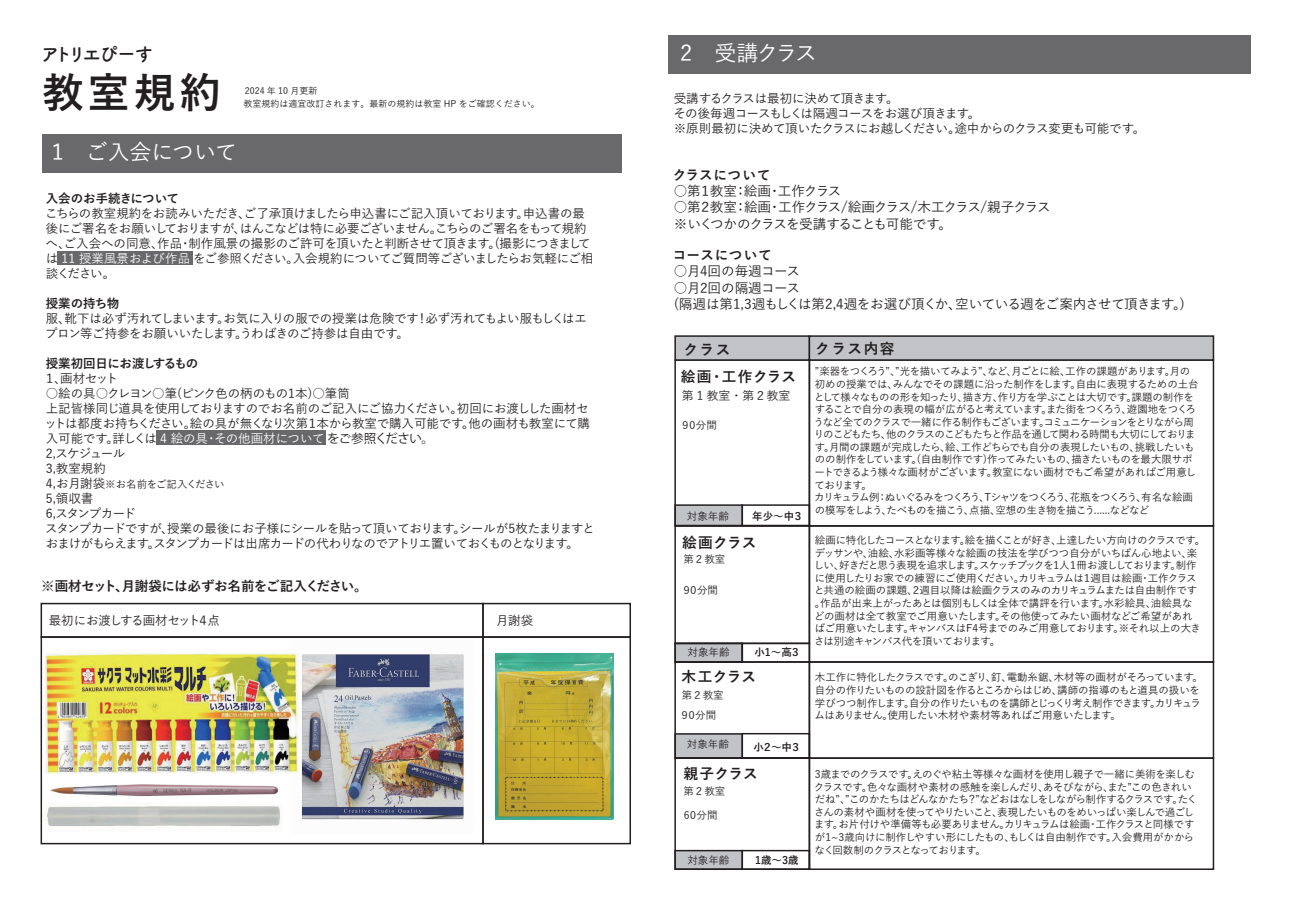
<style>
.page{position:relative;width:1289px;height:919px;background:#fff}
.page>*{position:absolute;margin:0;border:0;box-sizing:border-box;transform-origin:0 0}
.t1{font:700 41.55px "Yu Go";color:#231f20}
.t2{font:500 22.05px "Yu Go";letter-spacing:-.1em;color:#fff}
.t3{font:500 21.9px "Yu Go";color:#fff}
.t4{font:18.75px "Tsuku A Rd Gothic Std B";letter-spacing:-.14em;color:#231f20}
.t5{font:700 14.7px "Yu Go";letter-spacing:.025em;color:#231f20}
.t6{font:500 13.65px/16.4px "Yu Go";letter-spacing:-.035em;color:#231f20}
.t7{font:500 13.65px/16.4px "Yu Go";letter-spacing:-.09em;color:#231f20}
.t8{font:700 13.65px "Yu Go";letter-spacing:.04em;color:#231f20}
.t9{font:500 13.65px "Yu Go";letter-spacing:-.1em;color:#231f20}
.t10{font:500 13.65px "Yu Go";letter-spacing:-.025em;color:#231f20}
.t11{font:700 13.5px "Yu Go";letter-spacing:-.035em;color:#231f20}
.t12{font:500 12.6px/15.1px "Yu Go";letter-spacing:-.05em;color:#231f20}
.t13{font:500 12.45px/15px "Yu Go";letter-spacing:-.035em;color:#231f20}
.t14{font:500 12.45px/15px "Yu Go";letter-spacing:-.015em;color:#231f20}
.t15{font:500 12.45px/15px "Yu Go";letter-spacing:-.065em;color:#231f20}
.t16{font:700 12.45px "Yu Go";letter-spacing:-.015em;color:#231f20}
.t17{font:500 12.45px "Yu Go";letter-spacing:-.08em;color:#231f20}
.t18{font:700 12.45px "Yu Go";letter-spacing:-.04em;color:#231f20}
.t19{font:500 12px "Yu Go";color:#231f20}
.t20{font:500 10.5px/12.6px "Yu Go";letter-spacing:-.045em;color:#231f20}
.t21{font:700 10.5px "Yu Go";letter-spacing:-.08em;color:#231f20}
.t22{font:500 10.35px "Yu Go";letter-spacing:-.055em;color:#231f20}
.t23{font:500 9px/12.8px "Yu Go";color:#231f20}
.s1{color:#fff}
.s2{font-family:"Koz Go Pr 6 N";font-weight:400}
.s3{font-size:12.45px}
</style>
<div class="page">
<div style="left:668px;top:35px;width:582px;height:39px;background:#69696c"></div>
<div style="left:57px;top:251px;width:136px;height:14px;background:#69696c"></div>
<div style="left:157px;top:431px;width:169px;height:14px;background:#69696c"></div>
<div style="left:42px;top:134px;width:579px;height:38px;background:#69696c"></div>
<div style="left:674px;top:504px;width:69px;height:22px;background:#c2c3c6;border:2px solid #231f20"></div>
<div style="left:674px;top:642px;width:69px;height:20px;background:#c2c3c6"></div>
<div style="left:674px;top:733px;width:69px;height:25px;background:#c2c3c6;border:2px solid #231f20"></div>
<div style="left:674px;top:849px;width:69px;height:20px;background:#c2c3c6;border:2px solid #231f20"></div>
<div style="left:674px;top:359px;width:136px;height:167px;border:2px solid #231f20"></div>
<div style="left:674px;top:525px;width:136px;height:119px;border:2px solid #231f20"></div>
<div style="left:808px;top:525px;width:406px;height:137px;border:2px solid #231f20"></div>
<div style="left:674px;top:661px;width:136px;height:97px;border:2px solid #231f20"></div>
<div style="left:808px;top:661px;width:406px;height:97px;border:2px solid #231f20"></div>
<div style="left:674px;top:757px;width:136px;height:112px;border:2px solid #231f20"></div>
<div style="left:808px;top:757px;width:406px;height:112px;border:2px solid #231f20"></div>
<div style="left:674px;top:335px;width:136px;height:26px;background:#c2c3c6;border:2px solid #231f20"></div>
<div style="left:808px;top:335px;width:406px;height:26px;background:#c2c3c6;border:2px solid #231f20"></div>
<div style="left:41px;top:602px;width:443px;height:35px;border:2px solid #231f20"></div>
<div style="left:482px;top:602px;width:149px;height:35px;border:2px solid #231f20"></div>
<div style="left:41px;top:636px;width:443px;height:208px;border:2px solid #231f20"></div>
<div style="left:482px;top:636px;width:149px;height:208px;border:2px solid #231f20"></div>
<img style="left:297px;top:654px;width:167px;height:166px">
<img style="left:46px;top:652px;width:251px;height:122px">
<img style="left:50px;top:784px;width:228px;height:13px">
<img style="left:46px;top:806px;width:237px;height:21px">
<img style="left:495px;top:653px;width:118px;height:166px">
<div style="left:741px;top:504px;width:69px;height:22px;border:2px solid #231f20"></div>
<div style="left:674px;top:642px;width:69px;height:20px;border:2px solid #231f20"></div>
<div style="left:741px;top:642px;width:69px;height:20px;border:2px solid #231f20"></div>
<div style="left:741px;top:732px;width:69px;height:26px;border:2px solid #231f20"></div>
<div style="left:741px;top:849px;width:69px;height:20px;border:2px solid #231f20"></div>
<h3 class="t4" style="left:41px;top:39px;width:114px">アトリエぴーす</h3>
<h1 class="t1" style="left:42px;top:69px;width:180px">教室規約</h1>
<p class="t23" style="left:243px;top:83px;width:298px">2024 年 10 月更新<br>教室規約は適宜改訂されます。最新の規約は教室 HP をご確認ください。</p>
<h3 class="t3" style="left:47px;top:132px;width:192px">１　ご入会について</h3>
<p class="t16" style="left:46px;top:191px;width:135px">入会のお手続きについて</p>
<p class="t13" style="left:45px;top:204px;width:550px">こちらの教室規約をお読みいただき、ご了承頂けましたら申込書にご記入頂いております。申込書の最後にご署名をお願いしておりますが、はんこなどは特に必要ございません。こちらのご署名をもって規約へ、ご入会への同意、作品・制作風景の撮影のご許可を頂いたと判断させて頂きます。(撮影につきましては <span class="s1">11 授業風景および作品</span> をご参照ください。入会規約についてご質問等ございましたらお気軽にご相談ください。</p>
<p class="t16" style="left:46px;top:296px;width:75px">授業の持ち物</p>
<p class="t13" style="left:45px;top:309px;width:543px">服、靴下は必ず汚れてしまいます。お気に入りの服での授業は危険です！必ず汚れてもよい服もしくはエプロン等ご持参をお願いいたします。うわばきのご持参は自由です。</p>
<p class="t18" style="left:46px;top:356px;width:154px">授業初回日にお渡しするもの</p>
<p class="t13" style="left:44px;top:369px;width:76px">１、画材セット</p>
<p class="t14" style="left:44px;top:384px;width:547px">○絵の具○クレヨン○筆(ピンク色の柄のもの1本)○筆筒<br>上記皆様同じ道具を使用しておりますのでお名前のご記入にご協力ください。初回にお渡しした画材セットは都度お持ちください。絵の具が無くなり次第１本から教室で購入可能です。他の画材も教室にて購入可能です。詳しくは <span class="s1">4 絵の具・その他画材について</span> <span class="s2">をご参照ください。<br></span>2,スケジュール<br>3,教室規約</p>
<p class="t22" style="left:46px;top:474px;width:180px"><span class="s3">4,お月謝袋</span>※お名前をご記入ください</p>
<p class="t15" style="left:45px;top:489px;width:551px">5,領収書<br>6,スタンプカード<br>スタンプカードですが、授業の最後にお子様にシールを貼って頂いております。シールが5枚たまりますとおまけがもらえます。スタンプカードは出席カードの代わりなのでアトリエ置いておくものとなります。</p>
<p class="t11" style="left:41px;top:578px;width:328px">※画材セット、月謝袋には必ずお名前をご記入ください。</p>
<p class="t17" style="left:49px;top:609px;width:172px">最初にお渡しする画材セット４点</p>
<p class="t13" style="left:496px;top:611px;width:38px">月謝袋</p>
<h2 class="t2" style="left:680px;top:32px;width:138px">2　受講クラス</h2>
<p class="t12" style="left:673px;top:89px;width:473px">受講するクラスは最初に決めて頂きます。<br>その後毎週コースもしくは隔週コースをお選び頂きます。<br><span class="s2">※</span>原則最初に決めて頂いたクラスにお越しください。途中からのクラス変更も可能です。</p>
<h3 class="t8" style="left:672px;top:167px;width:99px">クラスについて</h3>
<h3 class="t9" style="left:673px;top:178px;width:169px">○第１教室：絵画・工作クラス</h3>
<h3 class="t7" style="left:673px;top:197px;width:378px">○第２教室：絵画・工作クラス/絵画クラス/木工クラス/親子クラス<span class="s2">※</span>いくつかのクラスを受講することも可能です。</h3>
<h3 class="t8" style="left:672px;top:247px;width:100px">コースについて</h3>
<h3 class="t10" style="left:673px;top:259px;width:128px">○月4回の毎週コース</h3>
<h3 class="t6" style="left:673px;top:278px;width:514px">○月2回の隔週コース<br>(隔週は第1,3週もしくは第2,4週をお選び頂くか、空いている週をご案内させて頂きます。)</h3>
<h3 class="t5" style="left:683px;top:341px;width:48px">クラス</h3>
<h3 class="t5" style="left:815px;top:340px;width:81px">クラス内容</h3>
<p class="t19" style="left:681px;top:384px;width:110px">第 1 教室・第２教室</p>
<p class="t20" style="left:813px;top:364px;width:386px">”楽器をつくろう”、”光を描いてみよう”、など、月ごとに絵、工作の課題があります。月の初めの授業では、みんなでその課題に沿った制作をします。自由に表現するための土台として様々なものの形を知ったり、描き方、作り方を学ぶことは大切です。課題の制作をすることで自分の表現の幅が広がると考えています。また街をつくろう、遊園地をつくろうなど全てのクラスで一緒に作る制作もございます。コミュニケーションをとりながら周りのこどもたち、他のクラスのこどもたちと作品を通して関わる時間も大切にしております。月間の課題が完成したら、絵、工作どちらでも自分の表現したいもの、挑戦したいものの制作をしています。(自由制作です)作ってみたいもの、描きたいものを最大限サポートできるよう様々な画材がございます。教室にない画材でもご希望があればご用意しております。<br>カリキュラム例：ぬいぐるみをつくろう、Tシャツをつくろう、花瓶をつくろう、有名な絵画の模写をしよう、たべものを描こう、点描、空想の生き物を描こう......などなど</p>
<p class="t20" style="left:814px;top:532px;width:393px">絵画に特化したコースとなります。絵を描くことが好き、上達したい方向けのクラスです。デッサンや、油絵、水彩画等様々な絵画の技法を学びつつ自分がいちばん心地よい、楽しい、好きだと思う表現を追求します。スケッチブックを1人１冊お渡ししております。制作に使用したりお家での練習にご使用ください。カリキュラムは１週目は絵画・工作クラスと共通の絵画の課題、２週目以降は絵画クラスのみのカリキュラムまたは自由制作です。作品が出来上がったあとは個別もしくは全体で講評を行います。水彩絵具、油絵具な<br>どの画材は全て教室でご用意いたします。その他使ってみたい画材などご希望があればご用意いたします。キャンバスはF4号までのみご用意しております。※それ以上の大きさは別途キャンバス代を頂いております。</p>
<p class="t20" style="left:814px;top:670px;width:390px">木工作に特化したクラスです。のこぎり、釘、電動糸鋸、木材等の画材がそろっています。自分の作りたいものの設計図を作るところからはじめ、講師の指導のもと道具の扱いを学びつつ制作します。自分の作りたいものを講師とじっくり考え制作できます。カリキュラムはありません。使用したい木材や素材等あればご用意いたします。</p>
<h3 class="t5" style="left:680px;top:368px;width:117px">絵画・工作クラス</h3>
<p class="t20" style="left:680px;top:417px;width:38px">９０分間</p>
<p class="t20" style="left:687px;top:508px;width:43px">対象年齢</p>
<p class="t21" style="left:752px;top:510px;width:52px">年少～中３</p>
<h3 class="t5" style="left:682px;top:534px;width:76px">絵画クラス</h3>
<p class="t20" style="left:683px;top:551px;width:43px">第２教室</p>
<p class="t20" style="left:681px;top:582px;width:38px">９０分間</p>
<p class="t20" style="left:687px;top:644px;width:43px">対象年齢</p>
<p class="t21" style="left:754px;top:646px;width:48px">小1～高３</p>
<h3 class="t5" style="left:681px;top:668px;width:76px">木工クラス</h3>
<p class="t20" style="left:681px;top:687px;width:43px">第２教室</p>
<p class="t20" style="left:679px;top:707px;width:38px">９０分間</p>
<p class="t20" style="left:687px;top:736px;width:43px">対象年齢</p>
<p class="t21" style="left:753px;top:741px;width:49px">小２～中３</p>
<h3 class="t5" style="left:683px;top:764px;width:76px">親子クラス</h3>
<p class="t20" style="left:683px;top:783px;width:43px">第２教室</p>
<p class="t20" style="left:683px;top:807px;width:35px">6０分間</p>
<p class="t20" style="left:687px;top:852px;width:43px">対象年齢</p>
<p class="t21" style="left:755px;top:853px;width:45px">1歳～3歳</p>
<p class="t20" style="left:814px;top:766px;width:385px">3歳までのクラスです。えのぐや粘土等様々な画材を使用し親子で一緒に美術を楽しむクラスです。色々な画材や素材の感触を楽しんだり、あそびながら、また”この色きれいだね”、”このかたちはどんなかたち？”などおはなしをしながら制作するクラスです。たくさんの素材や画材を使ってやりたいこと、表現したいものをめいっぱい楽しんで過ごします。お片付けや準備等も必要ありません。カリキュラムは絵画・工作クラスと同様ですが1~3歳向けに制作しやすい形にしたもの、もしくは自由制作です。入会費用がかからなく回数制のクラスとなっております。</p>
</div>
